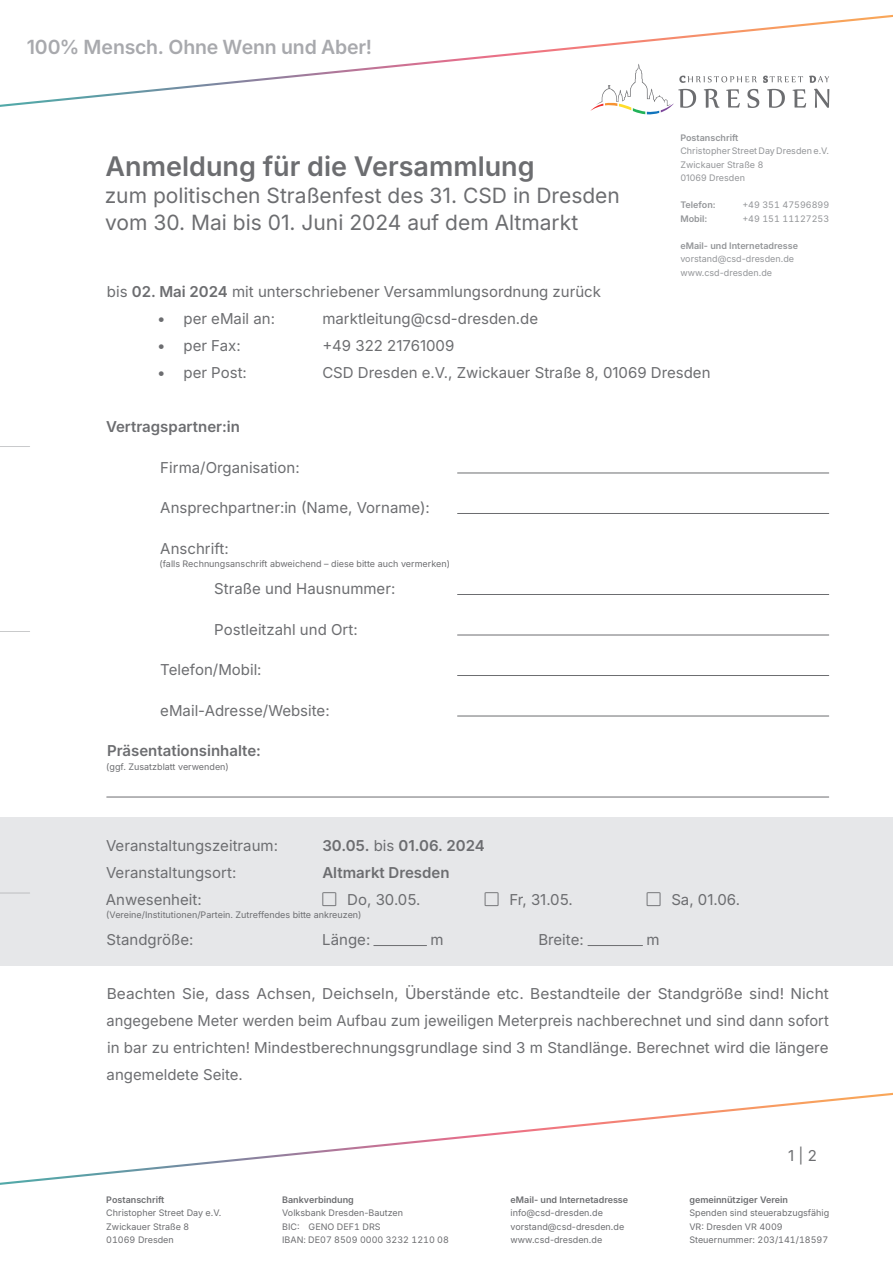
<style>
.page{position:relative;width:893px;height:1263px;background:#fff}
.page>*{position:absolute;margin:0;border:0;box-sizing:border-box;transform-origin:0 0}
.t1{font:600 27px "Inter";color:#6c6d70}
.t2{font:21px/27px "Inter";color:#6c6d70}
.t3{font:600 19.5px "Inter";letter-spacing:-.005em;color:#a8a9ad}
.t4{font:15px/27px "Inter";color:#6c6d70;text-align:justify}
.t5{font:600 15px "Inter";color:#6c6d70}
.t6{font:9px/13.5px "Inter";color:#6c6d70}
.t7{font:9px/13.5px "Inter";color:#939598}
.t8{font:600 9px "Inter";color:#6c6d70}
.t9{font:600 9px "Inter";color:#939598}
.s1{font-weight:600}
.s2{font-weight:400}
.s3{font-size:10.5px}
</style>
<div class="page">
<hr style="left:458px;top:473px;width:371px;height:1px;background:#6c6d70">
<hr style="left:458px;top:513px;width:371px;height:1px;background:#6c6d70">
<hr style="left:458px;top:594px;width:371px;height:1px;background:#6c6d70">
<hr style="left:458px;top:635px;width:371px;height:1px;background:#6c6d70">
<hr style="left:458px;top:675px;width:371px;height:1px;background:#6c6d70">
<hr style="left:458px;top:716px;width:371px;height:1px;background:#6c6d70">
<hr style="left:107px;top:797px;width:722px;height:1px;background:#6c6d70">
<div style="left:0;top:817px;width:893px;height:148px;background:#e6e7e9"></div>
<hr style="left:374px;top:945px;width:53px;height:1px;background:#6c6d70">
<hr style="left:588px;top:945px;width:54px;height:1px;background:#6c6d70">
<svg style="left:0;top:14px;width:893px;height:93px"></svg>
<svg style="left:0;top:1092px;width:893px;height:93px"></svg>
<hr style="left:0;top:631px;width:30px;height:1px;background:#939598">
<hr style="left:0;top:446px;width:30px;height:1px;background:#939598">
<hr style="left:0;top:893px;width:30px;height:1px;background:#939598">
<svg style="left:590px;top:64px;width:239px;height:51px"></svg>
<h3 class="t3" style="left:27px;top:32px;width:347px">100% Mensch. Ohne Wenn und Aber!</h3>
<h1 class="t1" style="left:106px;top:146px;width:431px">Anmeldung für die Versammlung</h1>
<h2 class="t2" style="left:105px;top:181px;width:517px">zum politischen Straßenfest des 31. CSD in Dresden vom 30. Mai bis 01. Juni 2024 auf dem Altmarkt</h2>
<p class="t9" style="left:680px;top:131px;width:60px">Postanschrift</p>
<p class="t7" style="left:680px;top:144px;width:150px">Christopher Street Day Dresden e.V.<br>Zwickauer Straße 8<br>01069 Dresden</p>
<p class="t9" style="left:680px;top:198px;width:37px">Telefon:</p>
<p class="t7" style="left:742px;top:198px;width:88px">+49 351 47596899</p>
<p class="t9" style="left:680px;top:212px;width:28px">Mobil:</p>
<p class="t7" style="left:742px;top:211px;width:88px">+49 151 11127253</p>
<p class="t9" style="left:680px;top:239px;width:119px">eMail- und Internetadresse</p>
<p class="t7" style="left:680px;top:252px;width:115px">vorstand@csd-dresden.de www.csd-dresden.de</p>
<p class="t4" style="left:107px;top:278px;width:496px">bis <span class="s1">02. Mai 2024</span> mit unterschriebener Versammlungsordnung zurück</p>
<p class="t4" style="left:157px;top:305px;width:119px">• per eMail an:</p>
<p class="t4" style="left:322px;top:305px;width:217px">marktleitung@csd-dresden.de</p>
<p class="t4" style="left:157px;top:332px;width:85px">• per Fax:</p>
<p class="t4" style="left:322px;top:332px;width:134px">+49 322 21761009</p>
<p class="t4" style="left:157px;top:359px;width:91px">• per Post:</p>
<p class="t4" style="left:322px;top:359px;width:390px">CSD Dresden e.V., Zwickauer Straße 8, 01069 Dresden</p>
<p class="t5" style="left:106px;top:415px;width:136px">Vertragspartner:in</p>
<p class="t4" style="left:160px;top:453px;width:141px">Firma/Organisation:</p>
<p class="t4" style="left:160px;top:494px;width:271px">Ansprechpartner:in (Name, Vorname):</p>
<p class="t4" style="left:160px;top:534px;width:70px">Anschrift:</p>
<p class="t4" style="left:214px;top:575px;width:183px">Straße und Hausnummer:</p>
<p class="t4" style="left:214px;top:615px;width:145px">Postleitzahl und Ort:</p>
<p class="t4" style="left:160px;top:656px;width:103px">Telefon/Mobil:</p>
<p class="t4" style="left:160px;top:696px;width:171px">eMail-Adresse/Website:</p>
<p class="t5" style="left:107px;top:739px;width:155px">Präsentationsinhalte:</p>
<p class="t6" style="left:159px;top:557px;width:292px">(falls Rechnungsanschrift abweichend – diese bitte auch vermerken)</p>
<p class="t6" style="left:106px;top:759px;width:124px">(ggf. Zusatzblatt verwenden)</p>
<p class="t4" style="left:106px;top:831px;width:173px">Veranstaltungszeitraum:</p>
<p class="t5" style="left:322px;top:834px;width:164px">30.05. <span class="s2">bis</span> 01.06. 2024</p>
<p class="t4" style="left:106px;top:858px;width:132px">Veranstaltungsort:</p>
<p class="t5" style="left:322px;top:861px;width:129px">Altmarkt Dresden</p>
<p class="t4" style="left:106px;top:885px;width:97px">Anwesenheit:</p>
<p class="t4" style="left:322px;top:885px;width:100px"><span class="s3">⬜</span> Do, 30.05.</p>
<p class="t4" style="left:484px;top:885px;width:90px"><span class="s3">⬜</span> Fr, 31.05.</p>
<p class="t4" style="left:646px;top:885px;width:95px"><span class="s3">⬜</span> Sa, 01.06.</p>
<p class="t4" style="left:106px;top:926px;width:88px">Standgröße:</p>
<p class="t4" style="left:322px;top:926px;width:50px">Länge:</p>
<p class="t4" style="left:430px;top:926px;width:15px">m</p>
<p class="t4" style="left:538px;top:926px;width:47px">Breite:</p>
<p class="t4" style="left:646px;top:926px;width:15px">m</p>
<p class="t4" style="left:107px;top:980px;width:724px">Beachten Sie, dass Achsen, Deichseln, Überstände etc. Bestandteile der Standgröße sind! Nicht angegebene Meter werden beim Aufbau zum jeweiligen Meterpreis nachberechnet und sind dann sofort in bar zu entrichten! Mindestberechnungsgrundlage sind 3 m Standlänge. Berechnet wird die längere angemeldete Seite.</p>
<p class="t6" style="left:106px;top:908px;width:257px">(Vereine/Institutionen/Partein. Zutreffendes bitte ankreuzen)</p>
<p class="t8" style="left:106px;top:1193px;width:60px">Postanschrift</p>
<p class="t6" style="left:106px;top:1206px;width:117px">Christopher Street Day e.V.<br>Zwickauer Straße 8<br>01069 Dresden</p>
<p class="t8" style="left:282px;top:1193px;width:73px">Bankverbindung</p>
<p class="t6" style="left:282px;top:1206px;width:168px">Volksbank Dresden-Bautzen<br>BIC: GENO DEF1 DRS<br>IBAN: DE07 8509 0000 3232 1210 08</p>
<p class="t8" style="left:511px;top:1193px;width:119px">eMail- und Internetadresse</p>
<p class="t6" style="left:511px;top:1206px;width:115px">info@csd-dresden.de vorstand@csd-dresden.de www.csd-dresden.de</p>
<p class="t4" style="left:788px;top:1142px;width:30px">1 | 2</p>
<p class="t8" style="left:689px;top:1193px;width:100px">gemeinnütziger Verein</p>
<p class="t6" style="left:689px;top:1206px;width:141px">Spenden sind steuerabzugsfähig<br>VR: Dresden VR 4009<br>Steuernummer: 203/141/18597</p>
</div>
